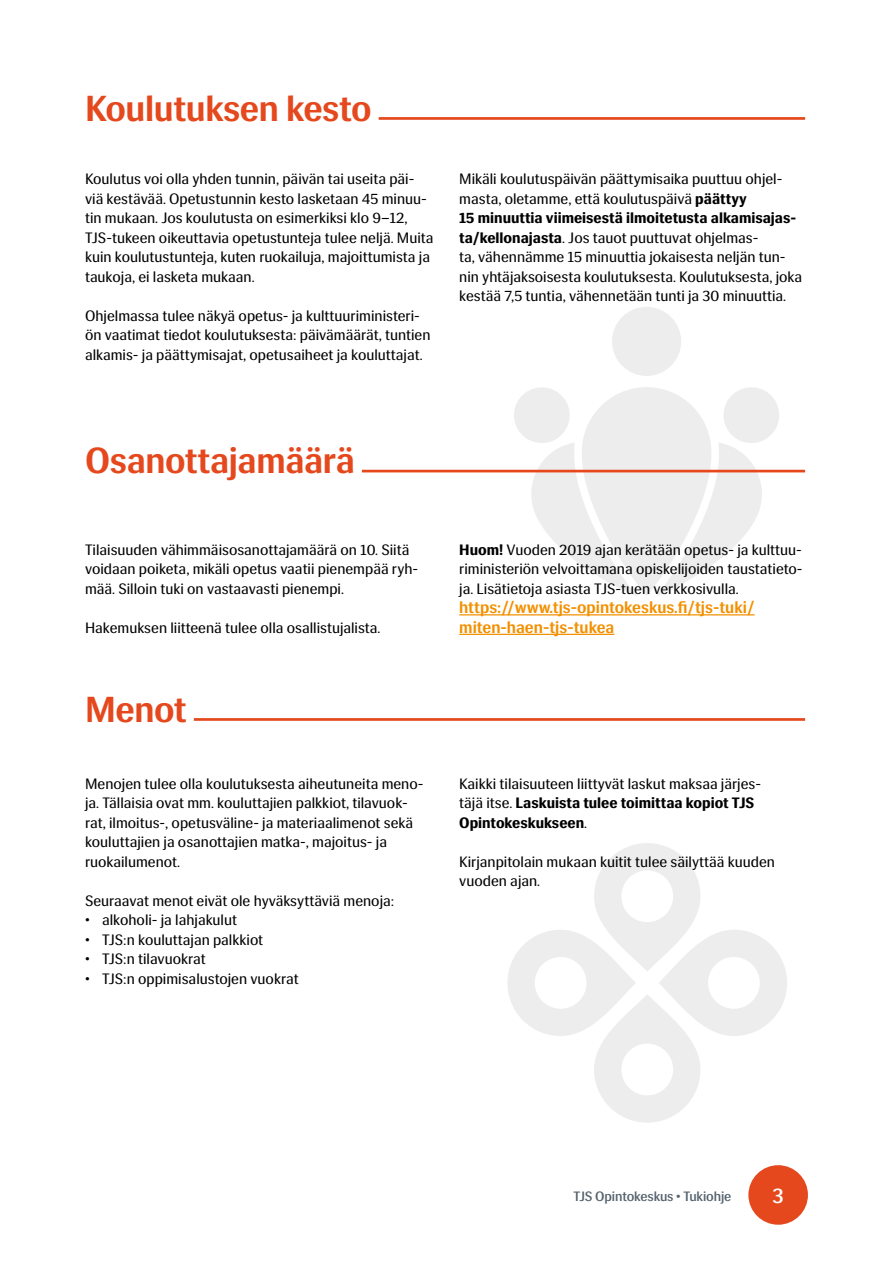
<style>
.page{position:relative;width:893px;height:1263px;background:#fff}
.page>*{position:absolute;margin:0;border:0;box-sizing:border-box;transform-origin:0 0}
._1__Otsikko_Span{font:600 36px "Siri";letter-spacing:-.01em;color:#e5481d}
.t1{font:500 21px "Siri";color:#fff}
.Leipis__Mammy{font:600 16.5px/19.5px "Siri";color:#f39000}
.Leipis__Mammy-2{font:15px/19.5px "Siri";color:#000}
.t2{font:500 13.5px "Siri";letter-spacing:-.01em;color:#54616c}
.s1{font-weight:700}
</style>
<div class="page">
<svg style="left:508px;top:843px;width:279px;height:280px"></svg>
<div style="left:612px;top:307px;width:69px;height:69px;background:#ededed;border-radius:50%"></div>
<svg style="left:510px;top:387px;width:273px;height:209px"></svg>
<hr style="left:379px;top:117px;width:426px;height:3px;background:#e5481d">
<hr style="left:362px;top:470px;width:443px;height:2px;background:#e5481d">
<hr style="left:459px;top:614px;width:295px;height:1px;background:#f39000">
<hr style="left:459px;top:634px;width:155px;height:1px;background:#f39000">
<hr style="left:194px;top:718px;width:611px;height:3px;background:#e5481d">
<div style="left:748px;top:1165px;width:60px;height:60px;background:#e5481d;border-radius:50%"></div>
<p class="_1__Otsikko_Span" style="left:85px;top:88px;width:288px">Koulutuksen kesto</p>
<p class="Leipis__Mammy-2" style="left:85px;top:169px;width:350px">Koulutus voi olla yhden tunnin, päivän tai useita päi&shy;viä kestävää. Opetustunnin kesto lasketaan 45 minuu&shy;tin mukaan. Jos koulutusta on esimerkiksi klo 9–12, TJS-tukeen oikeuttavia opetustunteja tulee neljä. Muita kuin koulutustunteja, kuten ruokailuja, majoittumista ja taukoja, ei lasketa mukaan.</p>
<p class="Leipis__Mammy-2" style="left:85px;top:306px;width:347px">Ohjelmassa tulee näkyä opetus- ja kulttuuriministeri&shy;ön vaatimat tiedot koulutuksesta: päivämäärät, tuntien alkamis- ja päättymisajat, opetusaiheet ja kouluttajat.</p>
<p class="Leipis__Mammy-2" style="left:459px;top:169px;width:344px">Mikäli koulutuspäivän päättymisaika puuttuu ohjel&shy;masta, oletamme, että koulutuspäivä <span class="s1">päättyy<br>15 minuuttia viimeisestä ilmoitetusta alkamisajas&shy;ta/kellonajasta</span>. Jos tauot puuttuvat ohjelmas-<br>ta, vähennämme 15 minuuttia jokaisesta neljän tun&shy;nin yhtäjaksoisesta koulutuksesta. Koulutuksesta, joka kestää 7,5 tuntia, vähennetään tunti ja 30 minuuttia.</p>
<p class="_1__Otsikko_Span" style="left:85px;top:440px;width:271px">Osanottajamäärä</p>
<p class="Leipis__Mammy-2" style="left:85px;top:540px;width:335px">Tilaisuuden vähimmäisosanottajamäärä on 10. Siitä voidaan poiketa, mikäli opetus vaatii pienempää ryh&shy;mää. Silloin tuki on vastaavasti pienempi.</p>
<p class="Leipis__Mammy-2" style="left:85px;top:618px;width:297px">Hakemuksen liitteenä tulee olla osallistujalista.</p>
<p class="_1__Otsikko_Span" style="left:85px;top:689px;width:103px">Menot</p>
<p class="Leipis__Mammy-2" style="left:85px;top:774px;width:340px">Menojen tulee olla koulutuksesta aiheutuneita meno&shy;ja. Tällaisia ovat mm. kouluttajien palkkiot, tilavuok&shy;rat, ilmoitus-, opetusväline- ja materiaalimenot sekä kouluttajien ja osanottajien matka-, majoitus- ja ruokailumenot.</p>
<p class="Leipis__Mammy-2" style="left:85px;top:891px;width:311px">Seuraavat menot eivät ole hyväksyttäviä menoja:</p>
<p class="Leipis__Mammy-2" style="left:85px;top:910px;width:154px">• alkoholi- ja lahjakulut</p>
<p class="Leipis__Mammy-2" style="left:85px;top:930px;width:180px">• TJS:n kouluttajan palkkiot</p>
<p class="Leipis__Mammy-2" style="left:85px;top:949px;width:122px">• TJS:n tilavuokrat</p>
<p class="Leipis__Mammy-2" style="left:85px;top:969px;width:215px">• TJS:n oppimisalustojen vuokrat</p>
<p class="Leipis__Mammy-2" style="left:459px;top:540px;width:345px;text-align:justify"><span class="s1">Huom!</span> Vuoden 2019 ajan kerätään opetus- ja kulttuu&shy;riministeriön velvoittamana opiskelijoiden taustatieto&shy;ja. Lisätietoja asiasta TJS-tuen verkkosivulla.</p>
<p class="Leipis__Mammy" style="left:459px;top:598px;width:297px">https://www.tjs-opintokeskus.fi/tjs-tuki/ miten-haen-tjs-tukea</p>
<p class="Leipis__Mammy-2" style="left:459px;top:774px;width:303px">Kaikki tilaisuuteen liittyvät laskut maksaa järjes&shy;täjä itse. <span class="s1">Laskuista tulee toimittaa kopiot TJS<br>Opintokeskukseen</span>.</p>
<p class="Leipis__Mammy-2" style="left:459px;top:852px;width:317px">Kirjanpitolain mukaan kuitit tulee säilyttää kuuden vuoden ajan.</p>
<p class="t2" style="left:573px;top:1188px;width:159px">TJS Opintokeskus • Tukiohje</p>
<h2 class="t1" style="left:772px;top:1183px;width:13px">3</h2>
</div>
